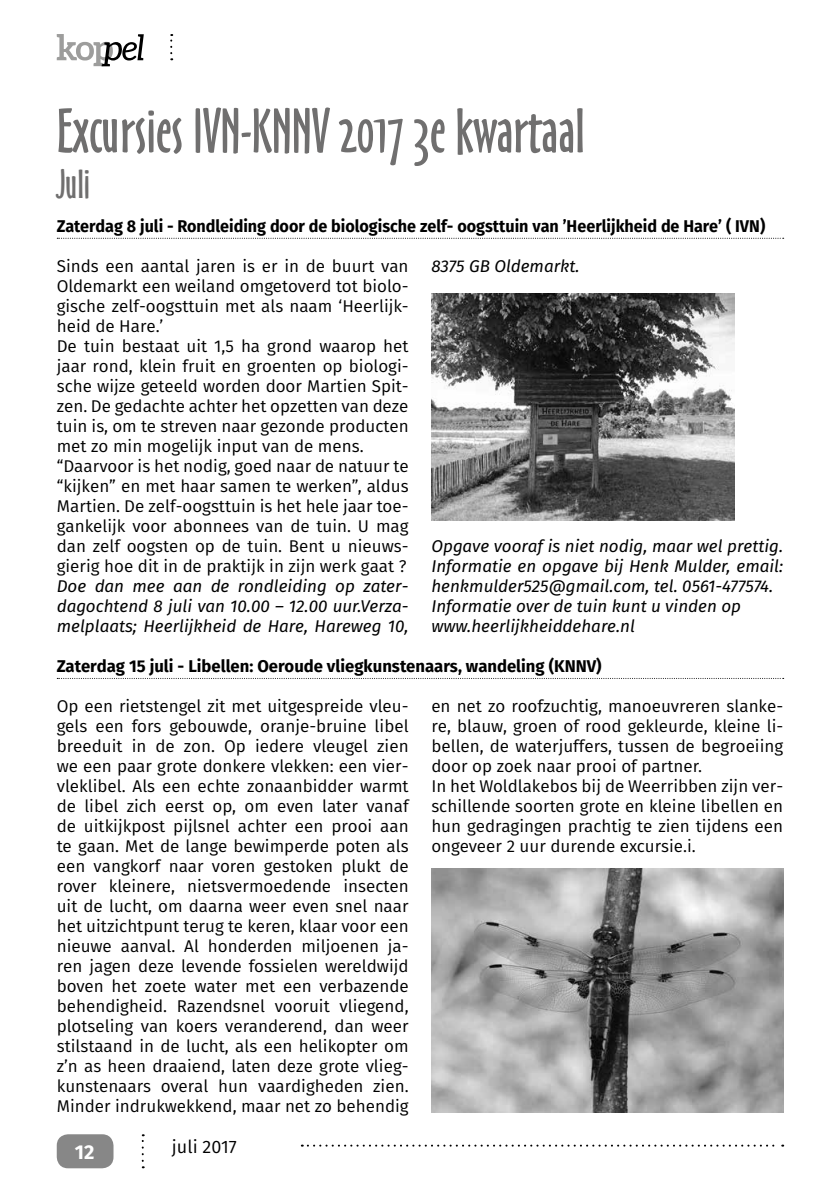
<style>
.page{position:relative;width:840px;height:1191px;background:#fff}
.page>*{position:absolute;margin:0;border:0;box-sizing:border-box;transform-origin:0 0}
.t1{font:58px "Oz Handicraft BT";color:#706f6f}
.t2{font:38px "Oz Handicraft BT";color:#706f6f}
.t3{font:700 20px "Fira Sans";color:#fff}
.t4{font:18px "Fira Sans";color:#000}
.t5{font:17px/20px "Fira Sans";color:#000}
.t6{font:italic 17px/20px "Fira Sans";color:#000;text-align:justify}
.t7{font:700 17px "Fira Sans";color:#000;scale:.95 1}
.t8{font:700 17px "Fira Sans";color:#000}
</style>
<div class="page">
<div style="left:57px;top:1134px;width:56px;height:34px;background:#878787;border-radius:11px"></div>
<svg style="left:301px;top:1144px;width:481px;height:2px"></svg>
<svg style="left:142px;top:1134px;width:2px;height:26px"></svg>
<svg style="left:57px;top:34px;width:87px;height:32px"></svg>
<svg style="left:170px;top:34px;width:2px;height:26px"></svg>
<svg style="left:57px;top:238px;width:726px;height:1px"></svg>
<img style="left:431px;top:293px;width:303px;height:227px">
<svg style="left:57px;top:678px;width:726px;height:1px"></svg>
<img style="left:431px;top:868px;width:351px;height:244px">
<h1 class="t1" style="left:57px;top:97px;width:529px">Excursies IVN-KNNV 2017 3e kwartaal</h1>
<h2 class="t2" style="left:57px;top:162px;width:35px">Juli</h2>
<p class="t7" style="left:57px;top:214px;width:747px">Zaterdag 8 juli - Rondleiding door de biologische zelf- oogsttuin van ’Heerlijkheid de Hare’ ( IVN)</p>
<p class="t5" style="left:57px;top:256px;width:353px">Sinds een aantal jaren is er in de buurt van Oldemarkt een weiland omgetoverd tot biolo&shy;gische zelf-oogsttuin met als naam ‘Heerlijk&shy;heid de Hare.’<br>De tuin bestaat uit 1,5 ha grond waarop het jaar rond, klein fruit en groenten op biologi&shy;sche wijze geteeld worden door Martien Spit&shy;zen. De gedachte achter het opzetten van deze tuin is, om te streven naar gezonde producten met zo min mogelijk input van de mens. “Daarvoor is het nodig, goed naar de natuur te “kijken” en met haar samen te werken”, aldus Martien. De zelf-oogsttuin is het hele jaar toe&shy;gankelijk voor abonnees van de tuin. U mag dan zelf oogsten op de tuin. Bent u nieuws&shy;gierig hoe dit in de praktijk in zijn werk gaat ?</p>
<p class="t6" style="left:57px;top:576px;width:353px">Doe dan mee aan de rondleiding op zater&shy;dagochtend 8 juli van 10.00 – 12.00 uur.Verza&shy;melplaats; Heerlijkheid de Hare, Hareweg 10,</p>
<p class="t6" style="left:431px;top:256px;width:150px">8375 GB Oldemarkt.</p>
<p class="t6" style="left:431px;top:536px;width:353px;text-align:left">Opgave vooraf is niet nodig, maar wel prettig.<br>Informatie en opgave bij Henk Mulder, email: henkmulder525@gmail.com, tel. 0561-477574.<br>Informatie over de tuin kunt u vinden op www.heerlijkheiddehare.nl</p>
<p class="t8" style="left:57px;top:654px;width:546px">Zaterdag 15 juli - Libellen: Oeroude vliegkunstenaars, wandeling (KNNV)</p>
<p class="t5" style="left:57px;top:696px;width:353px;text-align:justify">Op een rietstengel zit met uitgespreide vleu&shy;gels een fors gebouwde, oranje-bruine libel breeduit in de zon. Op iedere vleugel zien we een paar grote donkere vlekken: een vier&shy;vleklibel. Als een echte zonaanbidder warmt de libel zich eerst op, om even later vanaf de uitkijkpost pijlsnel achter een prooi aan te gaan. Met de lange bewimperde poten als een vangkorf naar voren gestoken plukt de rover kleinere, nietsvermoedende insecten uit de lucht, om daarna weer even snel naar het uitzichtpunt terug te keren, klaar voor een nieuwe aanval. Al honderden miljoenen ja&shy;ren jagen deze levende fossielen wereldwijd boven het zoete water met een verbazende behendigheid. Razendsnel vooruit vliegend, plotseling van koers veranderend, dan weer stilstaand in de lucht, als een helikopter om z’n as heen draaiend, laten deze grote vlieg&shy;kunstenaars overal hun vaardigheden zien.<br>Minder indrukwekkend, maar net zo behendig</p>
<p class="t5" style="left:431px;top:696px;width:353px">en net zo roofzuchtig, manoeuvreren slanke&shy;re, blauw, groen of rood gekleurde, kleine li&shy;bellen, de waterjuffers, tussen de begroeiing door op zoek naar prooi of partner.<br>In het Woldlakebos bij de Weerribben zijn ver&shy;schillende soorten grote en kleine libellen en hun gedragingen prachtig te zien tijdens een ongeveer 2 uur durende excursie.i.</p>
<p class="t3" style="left:75px;top:1138px;width:21px">12</p>
<p class="t4" style="left:172px;top:1134px;width:66px">juli 2017</p>
</div>
